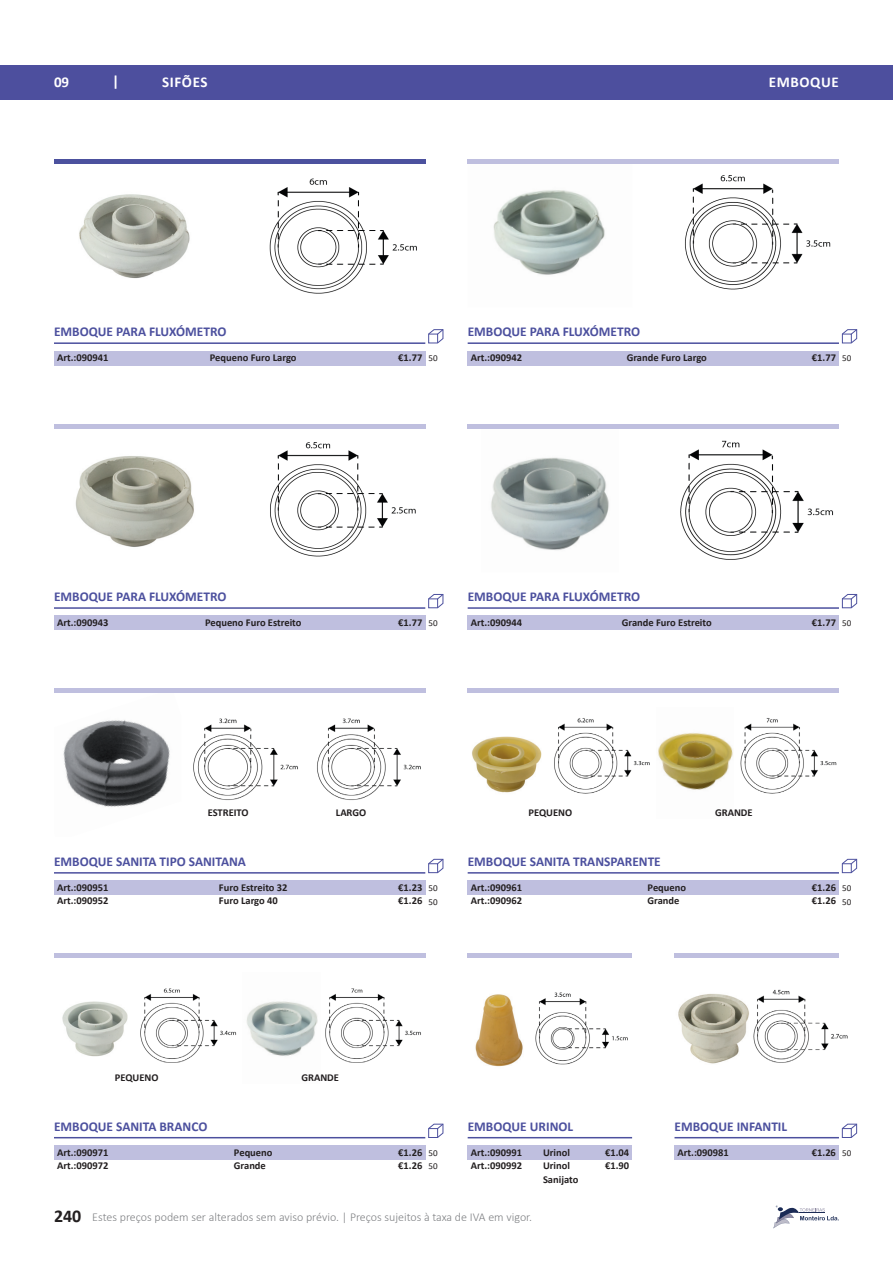
<style>
.page{position:relative;width:893px;height:1263px;background:#fff}
.page>*{position:absolute;margin:0;border:0;box-sizing:border-box;transform-origin:0 0}
.t1{font:700 15px "Calibri";letter-spacing:.04em;color:#fff}
.t2{font:700 13.5px "Calibri";color:#4c509e}
.t3{font:300 12px "Calibri";color:#808285}
.t4{font:700 10.5px/13.5px "Calibri";color:#231f20}
.t5{font:9px/13.5px "Calibri";color:#231f20}
.s1{font-weight:700;font-size:18px;color:#231f20}
</style>
<div class="page">
<div style="left:0;top:65px;width:893px;height:34px;background:#4d4f9e"></div>
<svg style="left:773px;top:1205px;width:66px;height:23px"></svg>
<div style="left:54px;top:1145px;width:371px;height:15px;background:#bfbfdf"></div>
<svg style="left:428px;top:1124px;width:15px;height:14px"></svg>
<svg style="left:842px;top:1124px;width:15px;height:14px"></svg>
<hr style="left:54px;top:1137px;width:371px;height:1px;background:#4c509e">
<img style="left:62px;top:1001px;width:66px;height:56px">
<img style="left:246px;top:1001px;width:72px;height:55px">
<img style="left:140px;top:988px;width:97px;height:75px">
<img style="left:325px;top:988px;width:96px;height:75px">
<div style="left:468px;top:1145px;width:164px;height:15px;background:#bfbfdf"></div>
<div style="left:674px;top:1145px;width:165px;height:15px;background:#bfbfdf"></div>
<hr style="left:468px;top:1137px;width:164px;height:1px;background:#4c509e">
<hr style="left:674px;top:1137px;width:165px;height:1px;background:#4c509e">
<img style="left:475px;top:994px;width:48px;height:73px">
<img style="left:678px;top:994px;width:71px;height:70px">
<img style="left:535px;top:992px;width:93px;height:73px">
<img style="left:753px;top:989px;width:95px;height:74px">
<div style="left:54px;top:880px;width:371px;height:15px;background:#bfbfdf"></div>
<div style="left:468px;top:880px;width:371px;height:15px;background:#bfbfdf"></div>
<svg style="left:428px;top:859px;width:15px;height:14px"></svg>
<svg style="left:842px;top:859px;width:15px;height:14px"></svg>
<hr style="left:54px;top:872px;width:371px;height:2px;background:#4c509e">
<hr style="left:468px;top:872px;width:371px;height:2px;background:#4c509e">
<img style="left:63px;top:720px;width:107px;height:87px">
<img style="left:472px;top:736px;width:70px;height:57px">
<img style="left:658px;top:732px;width:75px;height:58px">
<img style="left:193px;top:718px;width:105px;height:82px">
<img style="left:317px;top:718px;width:104px;height:82px">
<img style="left:554px;top:718px;width:96px;height:76px">
<img style="left:740px;top:718px;width:97px;height:76px">
<div style="left:54px;top:351px;width:371px;height:14px;background:#bfbfdf"></div>
<div style="left:54px;top:615px;width:371px;height:15px;background:#bfbfdf"></div>
<div style="left:468px;top:351px;width:371px;height:14px;background:#bfbfdf"></div>
<div style="left:468px;top:615px;width:371px;height:15px;background:#bfbfdf"></div>
<hr style="left:54px;top:342px;width:371px;height:2px;background:#4c509e">
<hr style="left:54px;top:607px;width:371px;height:2px;background:#4c509e">
<hr style="left:468px;top:342px;width:371px;height:2px;background:#4c509e">
<hr style="left:468px;top:607px;width:371px;height:2px;background:#4c509e">
<img style="left:54px;top:163px;width:164px;height:116px">
<img style="left:64px;top:428px;width:145px;height:119px">
<img style="left:468px;top:163px;width:164px;height:112px">
<img style="left:481px;top:428px;width:138px;height:122px">
<img style="left:261px;top:163px;width:164px;height:131px">
<img style="left:676px;top:163px;width:163px;height:127px">
<img style="left:261px;top:428px;width:164px;height:129px">
<img style="left:674px;top:428px;width:165px;height:132px">
<hr style="left:468px;top:159px;width:371px;height:4px;background:#bfbfdf">
<hr style="left:54px;top:159px;width:371px;height:4px;background:#4c519e">
<hr style="left:468px;top:689px;width:371px;height:4px;background:#bfbfdf">
<hr style="left:54px;top:689px;width:371px;height:4px;background:#bfbfdf">
<hr style="left:54px;top:954px;width:371px;height:4px;background:#bfbfdf">
<hr style="left:468px;top:954px;width:164px;height:4px;background:#bfbfdf">
<hr style="left:54px;top:424px;width:371px;height:4px;background:#bfbfdf">
<hr style="left:468px;top:424px;width:371px;height:4px;background:#bfbfdf">
<hr style="left:674px;top:954px;width:165px;height:4px;background:#bfbfdf">
<svg style="left:428px;top:329px;width:15px;height:14px"></svg>
<svg style="left:428px;top:594px;width:15px;height:14px"></svg>
<svg style="left:842px;top:329px;width:15px;height:14px"></svg>
<svg style="left:842px;top:594px;width:15px;height:14px"></svg>
<p class="t1" style="left:54px;top:71px;width:17px">09</p>
<p class="t1" style="left:112px;top:71px;width:9px">|</p>
<p class="t1" style="left:162px;top:71px;width:47px">SIFÕES</p>
<p class="t1" style="left:769px;top:71px;width:71px">EMBOQUE</p>
<p class="t2" style="left:54px;top:322px;width:174px">EMBOQUE PARA FLUXÓMETRO</p>
<p class="t2" style="left:468px;top:322px;width:174px">EMBOQUE PARA FLUXÓMETRO</p>
<p class="t4" style="left:57px;top:351px;width:53px">Art.:090941</p>
<p class="t4" style="left:210px;top:351px;width:88px">Pequeno Furo Largo</p>
<p class="t4" style="left:398px;top:351px;width:26px">€1.77</p>
<p class="t5" style="left:429px;top:351px;width:11px">50</p>
<p class="t4" style="left:471px;top:351px;width:53px">Art.:090942</p>
<p class="t4" style="left:627px;top:351px;width:82px">Grande Furo Largo</p>
<p class="t4" style="left:812px;top:351px;width:26px">€1.77</p>
<p class="t5" style="left:842px;top:351px;width:11px">50</p>
<p class="t2" style="left:54px;top:587px;width:174px">EMBOQUE PARA FLUXÓMETRO</p>
<p class="t2" style="left:468px;top:587px;width:174px">EMBOQUE PARA FLUXÓMETRO</p>
<p class="t4" style="left:57px;top:616px;width:53px">Art.:090943</p>
<p class="t4" style="left:205px;top:616px;width:98px">Pequeno Furo Estreito</p>
<p class="t4" style="left:398px;top:616px;width:26px">€1.77</p>
<p class="t5" style="left:429px;top:616px;width:11px">50</p>
<p class="t4" style="left:471px;top:616px;width:53px">Art.:090944</p>
<p class="t4" style="left:622px;top:616px;width:91px">Grande Furo Estreito</p>
<p class="t4" style="left:812px;top:616px;width:26px">€1.77</p>
<p class="t5" style="left:842px;top:616px;width:11px">50</p>
<p class="t4" style="left:208px;top:806px;width:42px">ESTREITO</p>
<p class="t4" style="left:336px;top:806px;width:32px">LARGO</p>
<p class="t4" style="left:528px;top:806px;width:45px">PEQUENO</p>
<p class="t4" style="left:715px;top:806px;width:39px">GRANDE</p>
<p class="t2" style="left:54px;top:852px;width:194px">EMBOQUE SANITA TIPO SANITANA</p>
<p class="t2" style="left:468px;top:852px;width:195px">EMBOQUE SANITA TRANSPARENTE</p>
<p class="t4" style="left:219px;top:880px;width:70px">Furo Estreito 32<br>Furo Largo 40</p>
<p class="t4" style="left:648px;top:880px;width:40px">Pequeno<br>Grande</p>
<p class="t4" style="left:57px;top:880px;width:53px">Art.:090951<br>Art.:090952</p>
<p class="t4" style="left:471px;top:880px;width:53px">Art.:090961<br>Art.:090962</p>
<p class="t4" style="left:398px;top:880px;width:26px">€1.23 €1.26</p>
<p class="t4" style="left:812px;top:880px;width:26px">€1.26 €1.26</p>
<p class="t5" style="left:429px;top:881px;width:11px">50<br>50</p>
<p class="t5" style="left:842px;top:881px;width:11px">50<br>50</p>
<p class="t4" style="left:115px;top:1071px;width:45px">PEQUENO</p>
<p class="t4" style="left:301px;top:1071px;width:39px">GRANDE</p>
<p class="t2" style="left:54px;top:1117px;width:155px">EMBOQUE SANITA BRANCO</p>
<p class="t2" style="left:468px;top:1117px;width:107px">EMBOQUE URINOL</p>
<p class="t2" style="left:674px;top:1117px;width:114px">EMBOQUE INFANTIL</p>
<p class="t4" style="left:471px;top:1145px;width:53px">Art.:090991<br>Art.:090992</p>
<p class="t4" style="left:543px;top:1145px;width:37px">Urinol<br>Urinol<br>Sanijato</p>
<p class="t4" style="left:605px;top:1145px;width:26px">€1.04</p>
<p class="t4" style="left:677px;top:1145px;width:53px">Art.:090981</p>
<p class="t4" style="left:57px;top:1145px;width:53px">Art.:090971<br>Art.:090972</p>
<p class="t4" style="left:398px;top:1145px;width:26px">€1.26 €1.26</p>
<p class="t5" style="left:429px;top:1146px;width:11px">50<br>50</p>
<p class="t5" style="left:842px;top:1146px;width:11px">50</p>
<p class="t4" style="left:812px;top:1145px;width:26px">€1.26</p>
<p class="t4" style="left:234px;top:1145px;width:40px">Pequeno<br>Grande</p>
<p class="t4" style="left:605px;top:1159px;width:26px">€1.90</p>
<p class="t3" style="left:54px;top:1209px;width:480px"><span class="s1">240</span> Estes preços podem ser alterados sem aviso prévio. | Preços sujeitos à taxa de IVA em vigor.</p>
</div>
